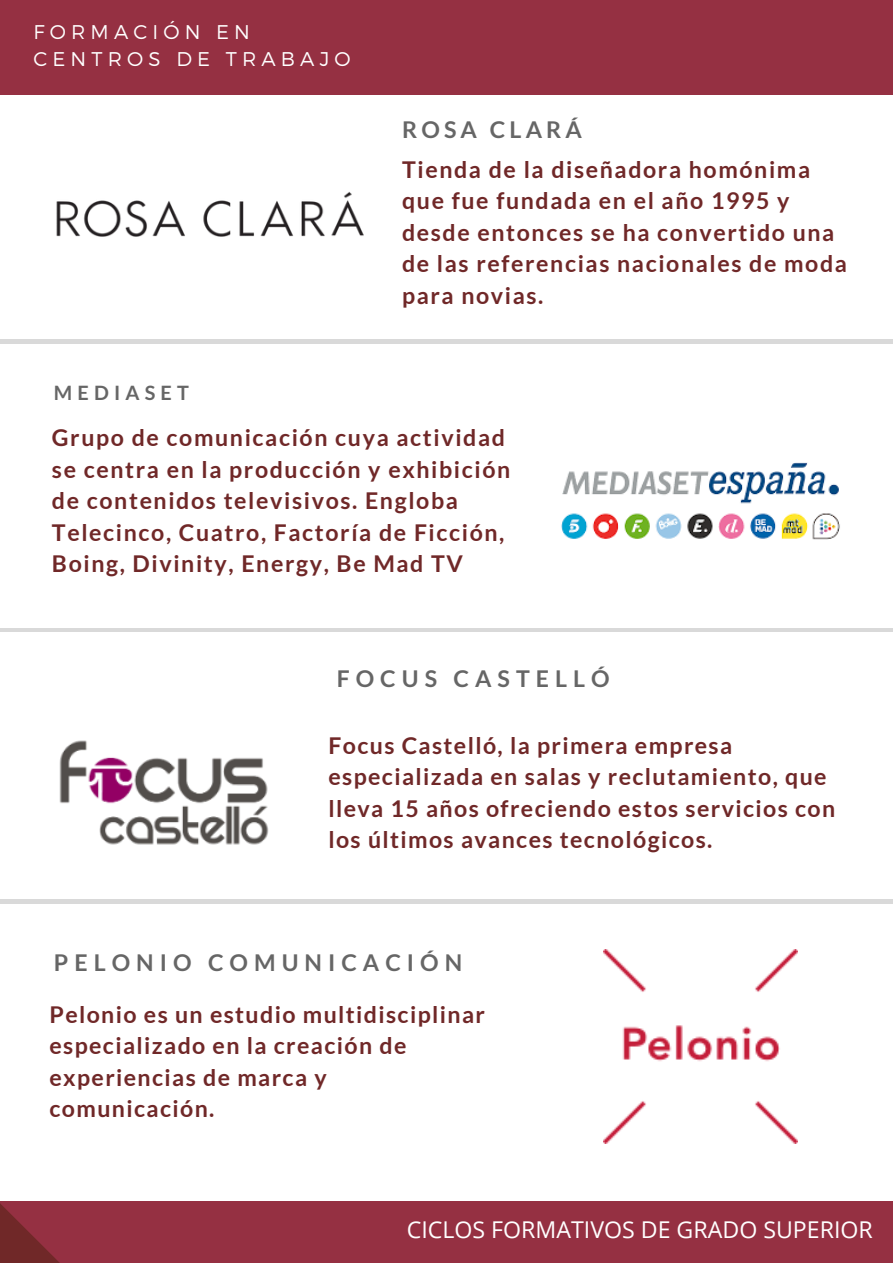
<style>
.page{position:relative;width:893px;height:1264px;background:#fff}
.page>*{position:absolute;margin:0;border:0;box-sizing:border-box;transform-origin:0 0}
.t1{font:700 23.1px/31.5px "Lato";letter-spacing:.07em;color:#702828}
.t2{font:700 23.1px "Lato";letter-spacing:.26em;color:#666}
.t3{font:23.1px "Open Sans";color:#fff}
.t4{font:700 23.1px "Lato";letter-spacing:.18em;color:#666}
.t5{font:300 19.8px/27px "Montserrat";letter-spacing:.26em;color:#fff}
.t6{font:700 19.8px "Lato";letter-spacing:.26em;color:#666}
</style>
<div class="page">
<div style="left:0;top:1200px;width:892px;height:62px;background:#953042"></div>
<div style="left:0;top:0;width:892px;height:95px;background:#953042"></div>
<svg style="left:0;top:1200px;width:156px;height:62px"></svg>
<hr style="left:0;top:339px;width:892px;height:4px;background:#d9d9d9">
<hr style="left:0;top:899px;width:892px;height:4px;background:#d9d9d9">
<hr style="left:0;top:628px;width:892px;height:3px;background:#d9d9d9">
<img style="left:60px;top:740px;width:209px;height:105px">
<img style="left:56px;top:191px;width:308px;height:46px">
<img style="left:561px;top:462px;width:279px;height:78px">
<img style="left:603px;top:949px;width:194px;height:194px">
<p class="t5" style="left:33px;top:18px;width:318px">FORMACIÓN EN<br>CENTROS DE TRABAJO</p>
<p class="t6" style="left:54px;top:381px;width:136px">MEDIASET</p>
<p class="t4" style="left:402px;top:115px;width:181px">ROSA CLARÁ</p>
<p class="t1" style="left:402px;top:153px;width:446px">Tienda de la diseñadora homónima que fue fundada en el año 1995 y desde entonces se ha convertido una de las referencias nacionales de moda para novias.</p>
<p class="t1" style="left:52px;top:422px;width:460px">Grupo de comunicación cuya actividad se centra en la producción y exhibición de contenidos televisivos. Engloba Telecinco, Cuatro, Factoría de Ficción, Boing, Divinity, Energy, Be Mad TV</p>
<p class="t2" style="left:337px;top:664px;width:274px">FOCUS CASTELLÓ</p>
<p class="t1" style="left:328px;top:729px;width:508px">Focus Castelló, la primera empresa especializada en salas y reclutamiento, que lleva 15 años ofreciendo estos servicios con los últimos avances tecnológicos.</p>
<p class="t2" style="left:54px;top:947px;width:409px">PELONIO COMUNICACIÓN</p>
<p class="t1" style="left:49px;top:998px;width:437px">Pelonio es un estudio multidisciplinar especializado en la creación de experiencias de marca y comunicación.</p>
<p class="t3" style="left:407px;top:1213px;width:467px">CICLOS FORMATIVOS DE GRADO SUPERIOR</p>
</div>
